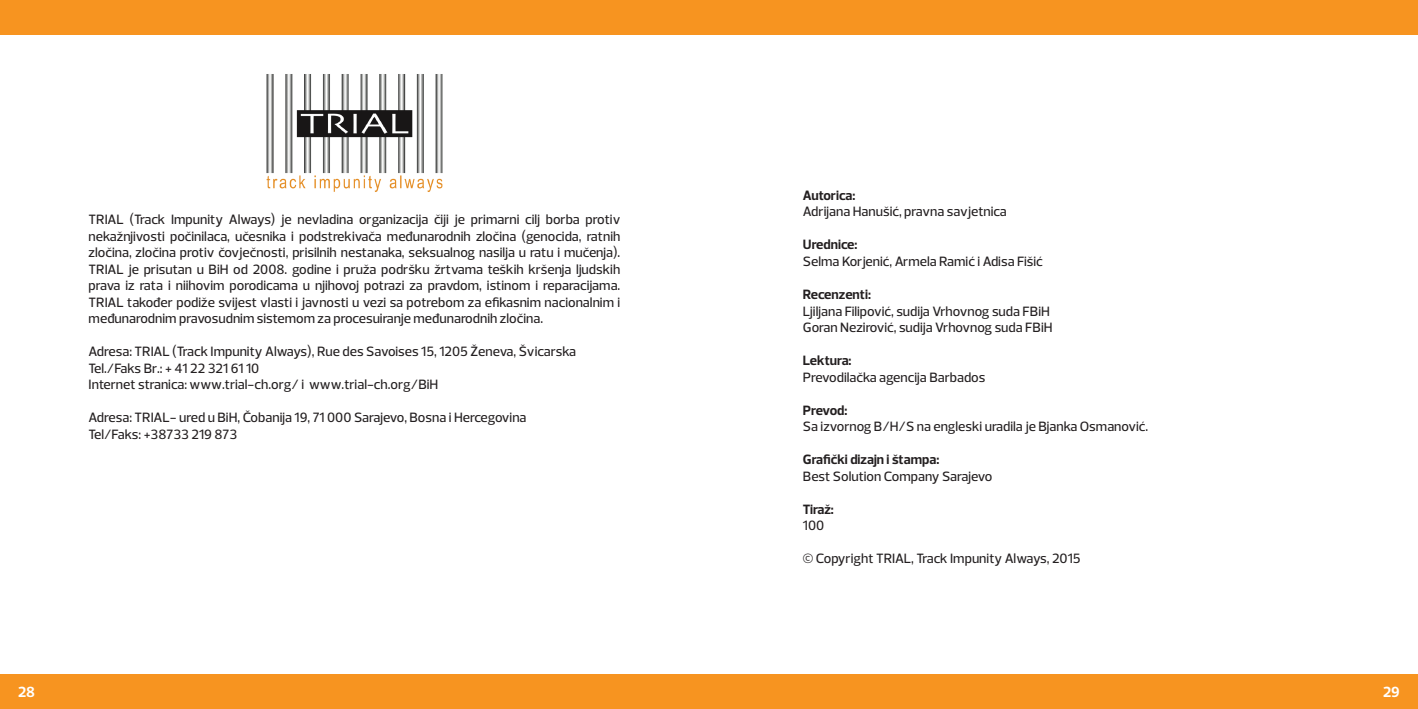
<style>
.page{position:relative;width:1418px;height:709px;background:#fff}
.page>*{position:absolute;margin:0;border:0;box-sizing:border-box;transform-origin:0 0}
.t1{font:700 15px "Prelo";color:#fff}
.t2{font:500 13.75px/16.5px "Prelo";color:#231f20}
.t3{font:700 13.75px "Prelo";color:#231f20}
</style>
<div class="page">
<div style="left:1px;top:674px;width:1416px;height:35px;background:#f79420"></div>
<div style="left:0;top:0;width:1417px;height:35px;background:#f79420"></div>
<img style="left:266px;top:74px;width:177px;height:118px">
<p class="t2" style="left:89px;top:211px;width:533px;text-align:justify">TRIAL (Track Impunity Always) je nevladina organizacija čiji je primarni cilj borba protiv nekažnjivosti počinilaca, učesnika i podstrekivača međunarodnih zločina (genocida, ratnih zločina, zločina protiv čovječnosti, prisilnih nestanaka, seksualnog nasilja u ratu i mučenja).<br>TRIAL je prisutan u BiH od 2008. godine i pruža podršku žrtvama teških kršenja ljudskih prava iz rata i niihovim porodicama u njihovoj potrazi za pravdom, istinom i reparacijama.<br>TRIAL također podiže svijest vlasti i javnosti u vezi sa potrebom za efikasnim nacionalnim i međunarodnim pravosudnim sistemom za procesuiranje međunarodnih zločina.</p>
<p class="t2" style="left:89px;top:343px;width:489px">Adresa: TRIAL (Track Impunity Always), Rue des Savoises 15, 1205 Ženeva, Švicarska<br>Tel./Faks Br.: + 41 22 321 61 10<br>Internet stranica: www.trial-ch.org/ i www.trial-ch.org/BiH</p>
<p class="t2" style="left:89px;top:409px;width:439px">Adresa: TRIAL- ured u BiH, Čobanija 19, 71 000 Sarajevo, Bosna i Hercegovina<br>Tel/Faks: +38733 219 873</p>
<p class="t3" style="left:803px;top:187px;width:54px">Autorica:</p>
<p class="t2" style="left:803px;top:204px;width:205px">Adrijana Hanušić, pravna savjetnica</p>
<p class="t3" style="left:803px;top:236px;width:56px">Urednice:</p>
<p class="t2" style="left:803px;top:253px;width:241px">Selma Korjenić, Armela Ramić i Adisa Fišić</p>
<p class="t3" style="left:803px;top:286px;width:70px">Recenzenti:</p>
<p class="t2" style="left:803px;top:303px;width:251px">Ljiljana Filipović, sudija Vrhovnog suda FBiH<br>Goran Nezirović, sudija Vrhovnog suda FBiH</p>
<p class="t3" style="left:803px;top:352px;width:50px">Lektura:</p>
<p class="t2" style="left:803px;top:369px;width:184px">Prevodilačka agencija Barbados</p>
<p class="t3" style="left:803px;top:401px;width:46px">Prevod:</p>
<p class="t2" style="left:803px;top:418px;width:347px">Sa izvornog B/H/S na engleski uradila je Bjanka Osmanović.</p>
<p class="t3" style="left:803px;top:451px;width:138px">Grafički dizajn i štampa:</p>
<p class="t2" style="left:803px;top:468px;width:191px">Best Solution Company Sarajevo</p>
<p class="t3" style="left:803px;top:500px;width:32px">Tiraž:</p>
<p class="t2" style="left:803px;top:517px;width:23px">100</p>
<p class="t2" style="left:803px;top:550px;width:279px">© Copyright TRIAL, Track Impunity Always, 2015</p>
<p class="t1" style="left:18px;top:683px;width:19px">28</p>
<p class="t1" style="left:1382px;top:683px;width:18px">29</p>
</div>
